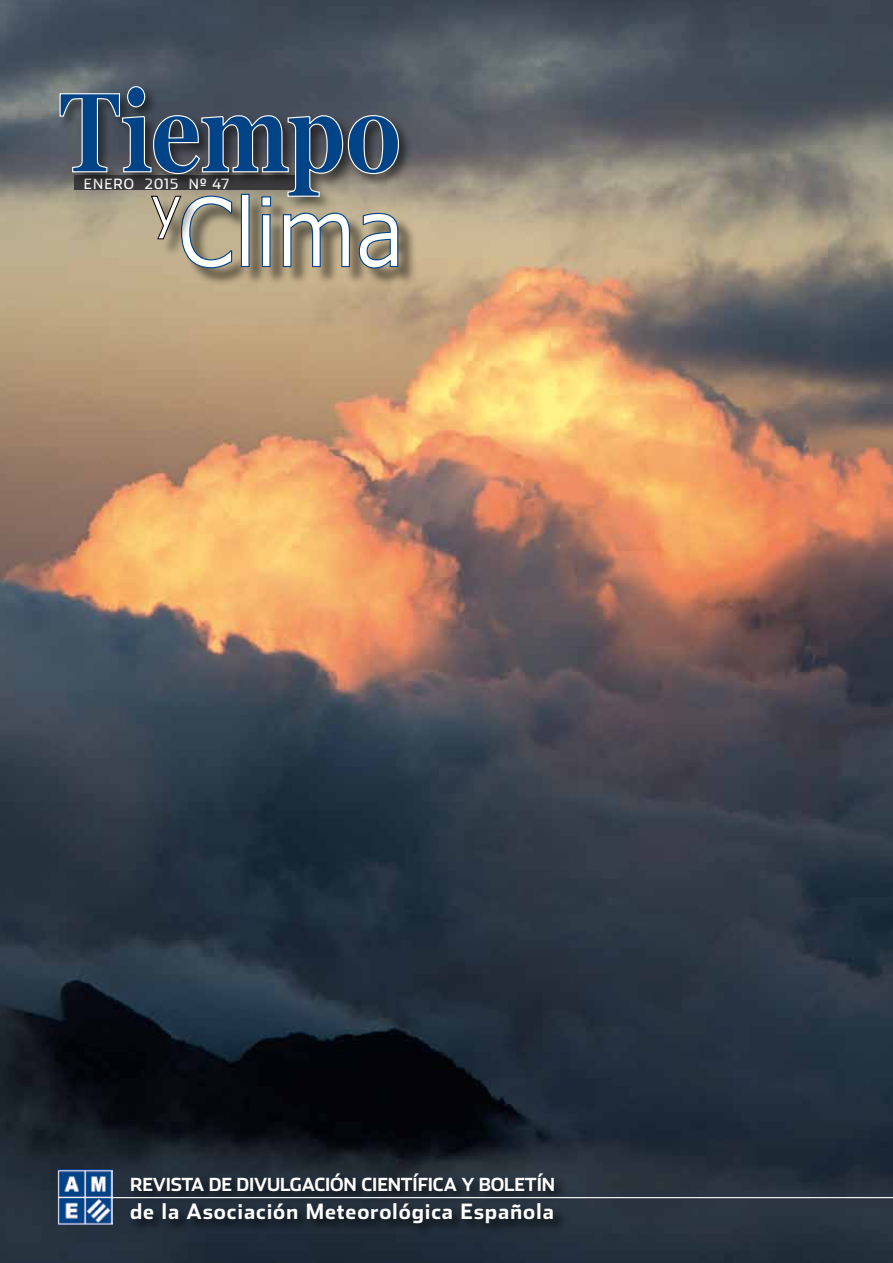
<style>
.page{position:relative;width:893px;height:1263px;background:#fff}
.page>*{position:absolute;margin:0;border:0;box-sizing:border-box;transform-origin:0 0}
.t1{font:700 21px "Stainless";letter-spacing:.04em;color:#fff}
.t2{font:700 18px "Stainless";letter-spacing:-.01em;color:#fff}
.t3{font:14.25px "Stainless";letter-spacing:.08em;color:#fff}
</style>
<div class="page">
<img style="left:0;top:0;width:893px;height:1263px">
<div style="left:129px;top:1170px;width:438px;height:67px;background:#000;opacity:.7"></div>
<hr style="left:111px;top:1197px;width:782px;height:1px;background:#fff">
<img style="left:57px;top:1169px;width:56px;height:56px">
<div style="left:183px;top:196px;width:234px;height:91px;background:#000;opacity:.5"></div>
<div style="left:57px;top:84px;width:356px;height:126px;background:#000;opacity:.5"></div>
<svg style="left:59px;top:86px;width:341px;height:183px;background:#6f787d"></svg>
<p class="t3" style="left:84px;top:175px;width:147px">ENERO 2015 Nº 47</p>
<p class="t2" style="left:130px;top:1173px;width:426px">revista de divulgación científica y boletín</p>
<p class="t1" style="left:130px;top:1199px;width:425px">de la Asociación Meteorológica Española</p>
</div>
